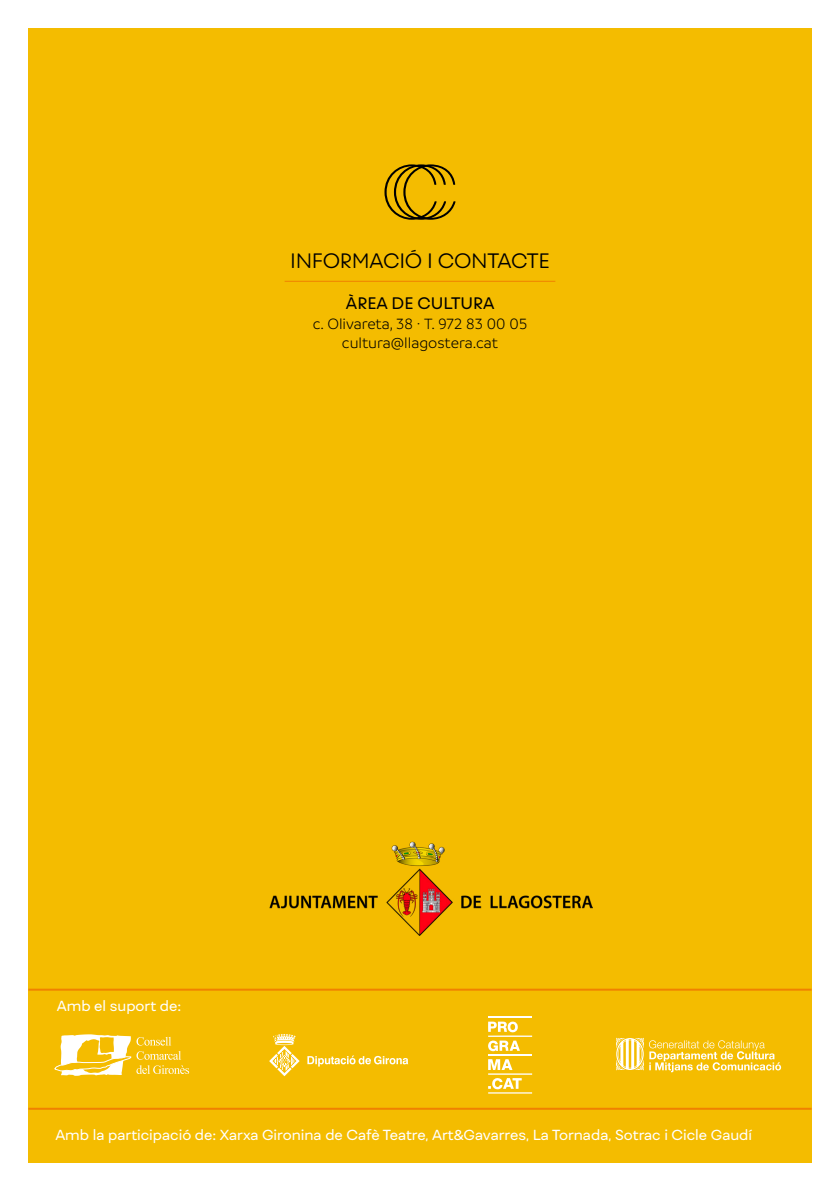
<style>
.page{position:relative;width:840px;height:1191px;background:#fff}
.page>*{position:absolute;margin:0;border:0;box-sizing:border-box;transform-origin:0 0}
.t1{font:300 20px "Fibra One";letter-spacing:-.015em;color:#000}
.t2{font:300 16px "Branding";color:#000}
.t3{font:16px "Fibra One";color:#000}
.t4{font:14px "Fibra One";color:#fff}
</style>
<div class="page">
<div style="left:28px;top:28px;width:783px;height:1134px;background:#f4bc00"></div>
<hr style="left:28px;top:988px;width:783px;height:2px;background:#f08100">
<img style="left:270px;top:841px;width:322px;height:94px">
<hr style="left:284px;top:281px;width:271px;height:1px;background:#f08100">
<svg style="left:384px;top:164px;width:71px;height:56px"></svg>
<hr style="left:488px;top:1016px;width:44px;height:2px;background:#fff">
<hr style="left:488px;top:1054px;width:44px;height:1px;background:#fff">
<svg style="left:488px;top:1021px;width:44px;height:30px"></svg>
<svg style="left:488px;top:1059px;width:44px;height:34px"></svg>
<svg style="left:54px;top:1034px;width:135px;height:42px"></svg>
<svg style="left:269px;top:1034px;width:30px;height:42px"></svg>
<svg style="left:307px;top:1055px;width:101px;height:11px"></svg>
<svg style="left:616px;top:1037px;width:164px;height:35px"></svg>
<hr style="left:28px;top:1107px;width:783px;height:2px;background:#f08100">
<p class="t1" style="left:290px;top:248px;width:261px">INFORMACIÓ I CONTACTE</p>
<p class="t3" style="left:346px;top:294px;width:150px">ÀREA DE CULTURA</p>
<p class="t2" style="left:313px;top:315px;width:216px">c. Olivareta, 38 · T. 972 83 00 05</p>
<p class="t2" style="left:342px;top:334px;width:157px">cultura@llagostera.cat</p>
<p class="t4" style="left:57px;top:997px;width:126px">Amb el suport de:</p>
<p class="t4" style="left:55px;top:1126px;width:698px">Amb la participació de: Xarxa Gironina de Cafè Teatre, Art&amp;Gavarres, La Tornada, Sotrac i Cicle Gaudí</p>
</div>
